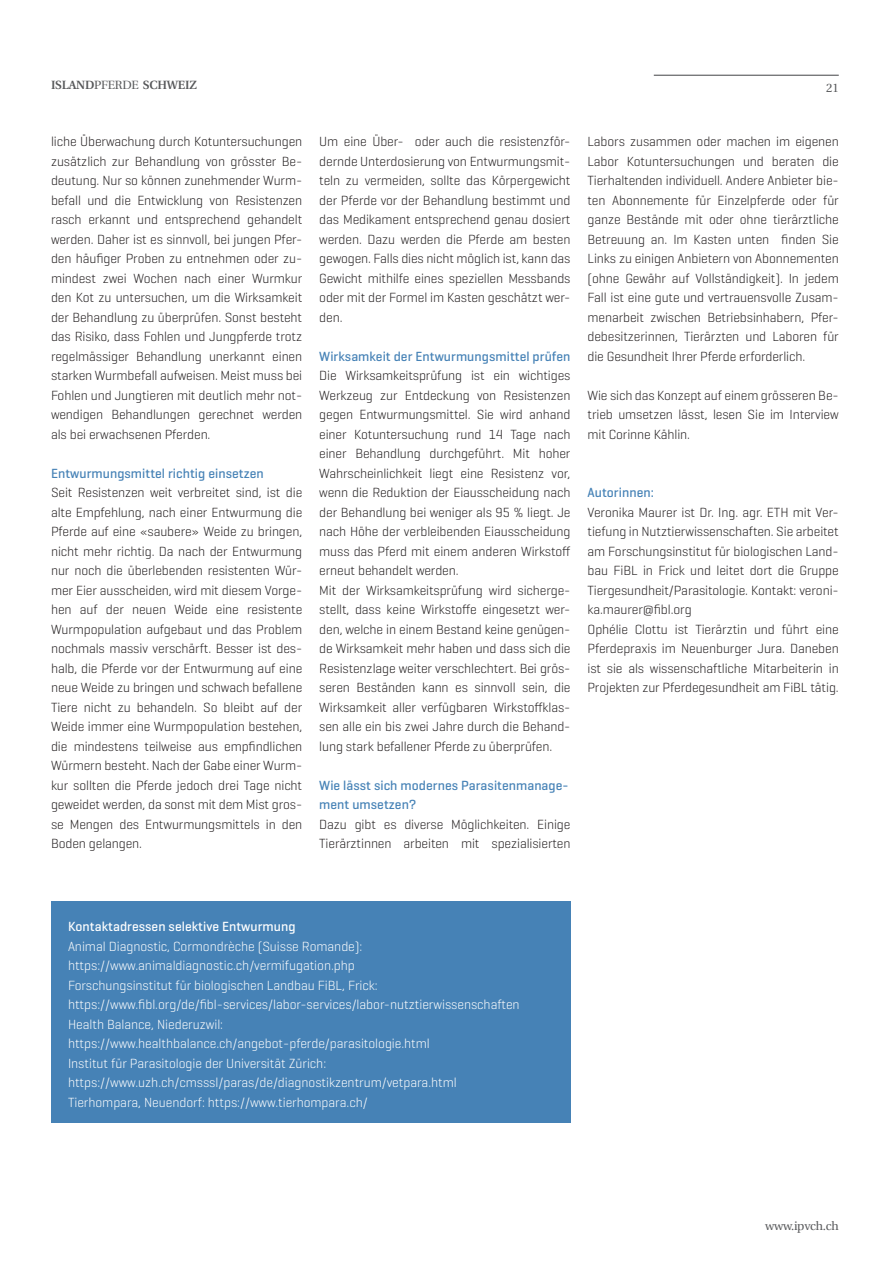
<style>
.page{position:relative;width:893px;height:1263px;background:#fff}
.page>*{position:absolute;margin:0;border:0;box-sizing:border-box;transform-origin:0 0}
.Grundschrift{font:300 13.5px/19.5px "Geogrotesque";letter-spacing:-.01em;color:#231f20;text-align:justify}
.Grundschrift-2{font:300 13.5px "Geogrotesque";letter-spacing:-.005em;color:#fff}
.Zwischentitel_neu_Ko{font:500 13.5px/19.5px "Geogrotesque";letter-spacing:.005em;color:#4682b6}
.Zwischentitel_neu{font:500 13.5px "Geogrotesque";letter-spacing:.005em;color:#fff}
.t1{font:600 12px "Utopia";letter-spacing:-.02em;color:#57585a}
.t2{font:12px "Utopia";letter-spacing:-.02em;color:#57585a}
.s1{font-weight:400}
</style>
<div class="page">
<div style="left:51px;top:901px;width:519px;height:222px;background:#4682b6"></div>
<hr style="left:654px;top:75px;width:185px;height:1px;background:#57585a">
<p class="t1" style="left:51px;top:78px;width:147px">ISLAND<span class="s1">PFERDE</span> SCHWEIZ</p>
<p class="t2" style="left:826px;top:81px;width:14px">21</p>
<p class="Grundschrift" style="left:51px;top:131px;width:253px">liche Überwachung durch Kotuntersuchungen zusätzlich zur Behandlung von grösster Be&shy;deutung. Nur so können zunehmender Wurm&shy;befall und die Entwicklung von Resistenzen rasch erkannt und entsprechend gehandelt werden. Daher ist es sinnvoll, bei jungen Pfer&shy;den häufiger Proben zu entnehmen oder zu&shy;mindest zwei Wochen nach einer Wurmkur den Kot zu untersuchen, um die Wirksamkeit der Behandlung zu überprüfen. Sonst besteht das Risiko, dass Fohlen und Jungpferde trotz regelmässiger Behandlung unerkannt einen starken Wurmbefall aufweisen. Meist muss bei Fohlen und Jungtieren mit deutlich mehr not&shy;wendigen Behandlungen gerechnet werden als bei erwachsenen Pferden.</p>
<p class="Zwischentitel_neu_Ko" style="left:51px;top:463px;width:214px">Entwurmungsmittel richtig einsetzen</p>
<p class="Grundschrift" style="left:51px;top:482px;width:253px">Seit Resistenzen weit verbreitet sind, ist die alte Empfehlung, nach einer Entwurmung die Pferde auf eine «saubere» Weide zu bringen, nicht mehr richtig. Da nach der Entwurmung nur noch die überlebenden resistenten Wür&shy;mer Eier ausscheiden, wird mit diesem Vorge&shy;hen auf der neuen Weide eine resistente Wurmpopulation aufgebaut und das Problem nochmals massiv verschärft. Besser ist des&shy;halb, die Pferde vor der Entwurmung auf eine neue Weide zu bringen und schwach befallene Tiere nicht zu behandeln. So bleibt auf der Weide immer eine Wurmpopulation bestehen, die mindestens teilweise aus empfindlichen Würmern besteht. Nach der Gabe einer Wurm&shy;kur sollten die Pferde jedoch drei Tage nicht geweidet werden, da sonst mit dem Mist gros&shy;se Mengen des Entwurmungsmittels in den Boden gelangen.</p>
<p class="Grundschrift" style="left:319px;top:131px;width:253px">Um eine Über- oder auch die resistenzför&shy;dernde Unterdosierung von Entwurmungsmit&shy;teln zu vermeiden, sollte das Körpergewicht der Pferde vor der Behandlung bestimmt und das Medikament entsprechend genau dosiert werden. Dazu werden die Pferde am besten gewogen. Falls dies nicht möglich ist, kann das Gewicht mithilfe eines speziellen Messbands oder mit der Formel im Kasten geschätzt wer&shy;den.</p>
<p class="Zwischentitel_neu_Ko" style="left:319px;top:346px;width:253px">Wirksamkeit der Entwurmungsmittel prüfen</p>
<p class="Grundschrift" style="left:319px;top:365px;width:253px">Die Wirksamkeitsprüfung ist ein wichtiges Werkzeug zur Entdeckung von Resistenzen gegen Entwurmungsmittel. Sie wird anhand einer Kotuntersuchung rund 14 Tage nach einer Behandlung durchgeführt. Mit hoher Wahrscheinlichkeit liegt eine Resistenz vor, wenn die Reduktion der Eiausscheidung nach der Behandlung bei weniger als 95 % liegt. Je nach Höhe der verbleibenden Eiausscheidung muss das Pferd mit einem anderen Wirkstoff erneut behandelt werden.</p>
<p class="Grundschrift" style="left:319px;top:580px;width:253px">Mit der Wirksamkeitsprüfung wird sicherge&shy;stellt, dass keine Wirkstoffe eingesetzt wer&shy;den, welche in einem Bestand keine genügen&shy;de Wirksamkeit mehr haben und dass sich die Resistenzlage weiter verschlechtert. Bei grös&shy;seren Beständen kann es sinnvoll sein, die Wirksamkeit aller verfügbaren Wirkstoffklas&shy;sen alle ein bis zwei Jahre durch die Behand&shy;lung stark befallener Pferde zu überprüfen.</p>
<p class="Zwischentitel_neu_Ko" style="left:319px;top:775px;width:251px">Wie lässt sich modernes Parasitenmanage&shy;ment umsetzen?</p>
<p class="Grundschrift" style="left:319px;top:814px;width:253px">Dazu gibt es diverse Möglichkeiten. Einige<br>Tierärztinnen arbeiten mit spezialisierten</p>
<p class="Grundschrift" style="left:587px;top:131px;width:253px">Labors zusammen oder machen im eigenen Labor Kotuntersuchungen und beraten die Tierhaltenden individuell. Andere Anbieter bie&shy;ten Abonnemente für Einzelpferde oder für ganze Bestände mit oder ohne tierärztliche Betreuung an. Im Kasten unten finden Sie Links zu einigen Anbietern von Abonnementen (ohne Gewähr auf Vollständigkeit). In jedem Fall ist eine gute und vertrauensvolle Zusam&shy;menarbeit zwischen Betriebsinhabern, Pfer&shy;debesitzerinnen, Tierärzten und Laboren für die Gesundheit Ihrer Pferde erforderlich.</p>
<p class="Grundschrift" style="left:587px;top:385px;width:253px">Wie sich das Konzept auf einem grösseren Be&shy;trieb umsetzen lässt, lesen Sie im Interview mit Corinne Kählin.</p>
<p class="Zwischentitel_neu_Ko" style="left:587px;top:483px;width:68px">Autorinnen:</p>
<p class="Grundschrift" style="left:587px;top:502px;width:253px">Veronika Maurer ist Dr. Ing. agr. ETH mit Ver&shy;tiefung in Nutztierwissenschaften. Sie arbeitet am Forschungsinstitut für biologischen Land&shy;bau FiBL in Frick und leitet dort die Gruppe Tiergesundheit/Parasitologie. Kontakt: veroni&shy;ka.maurer@fibl.org</p>
<p class="Grundschrift" style="left:587px;top:619px;width:253px">Ophélie Clottu ist Tierärztin und führt eine Pferdepraxis im Neuenburger Jura. Daneben ist sie als wissenschaftliche Mitarbeiterin in Projekten zur Pferdegesundheit am FiBL tätig.</p>
<p class="Zwischentitel_neu" style="left:68px;top:918px;width:229px">Kontaktadressen selektive Entwurmung</p>
<p class="Grundschrift-2" style="left:68px;top:938px;width:296px">Animal Diagnostic, Cormondrèche (Suisse Romande):</p>
<p class="Grundschrift-2" style="left:68px;top:957px;width:288px">https://www.animaldiagnostic.ch/vermifugation.php</p>
<p class="Grundschrift-2" style="left:68px;top:977px;width:311px">Forschungsinstitut für biologischen Landbau FiBL, Frick:</p>
<p class="Grundschrift-2" style="left:68px;top:996px;width:453px">https://www.fibl.org/de/fibl-services/labor-services/labor-nutztierwissenschaften</p>
<p class="Grundschrift-2" style="left:68px;top:1016px;width:157px">Health Balance, Niederuzwil:</p>
<p class="Grundschrift-2" style="left:68px;top:1035px;width:363px">https://www.healthbalance.ch/angebot-pferde/parasitologie.html</p>
<p class="Grundschrift-2" style="left:68px;top:1055px;width:260px">Institut für Parasitologie der Universität Zürich:</p>
<p class="Grundschrift-2" style="left:68px;top:1074px;width:390px">https://www.uzh.ch/cmsssl/paras/de/diagnostikzentrum/vetpara.html</p>
<p class="Grundschrift-2" style="left:68px;top:1094px;width:301px">Tierhompara, Neuendorf: https://www.tierhompara.ch/</p>
<p class="t2" style="left:765px;top:1219px;width:75px">www.ipvch.ch</p>
</div>
